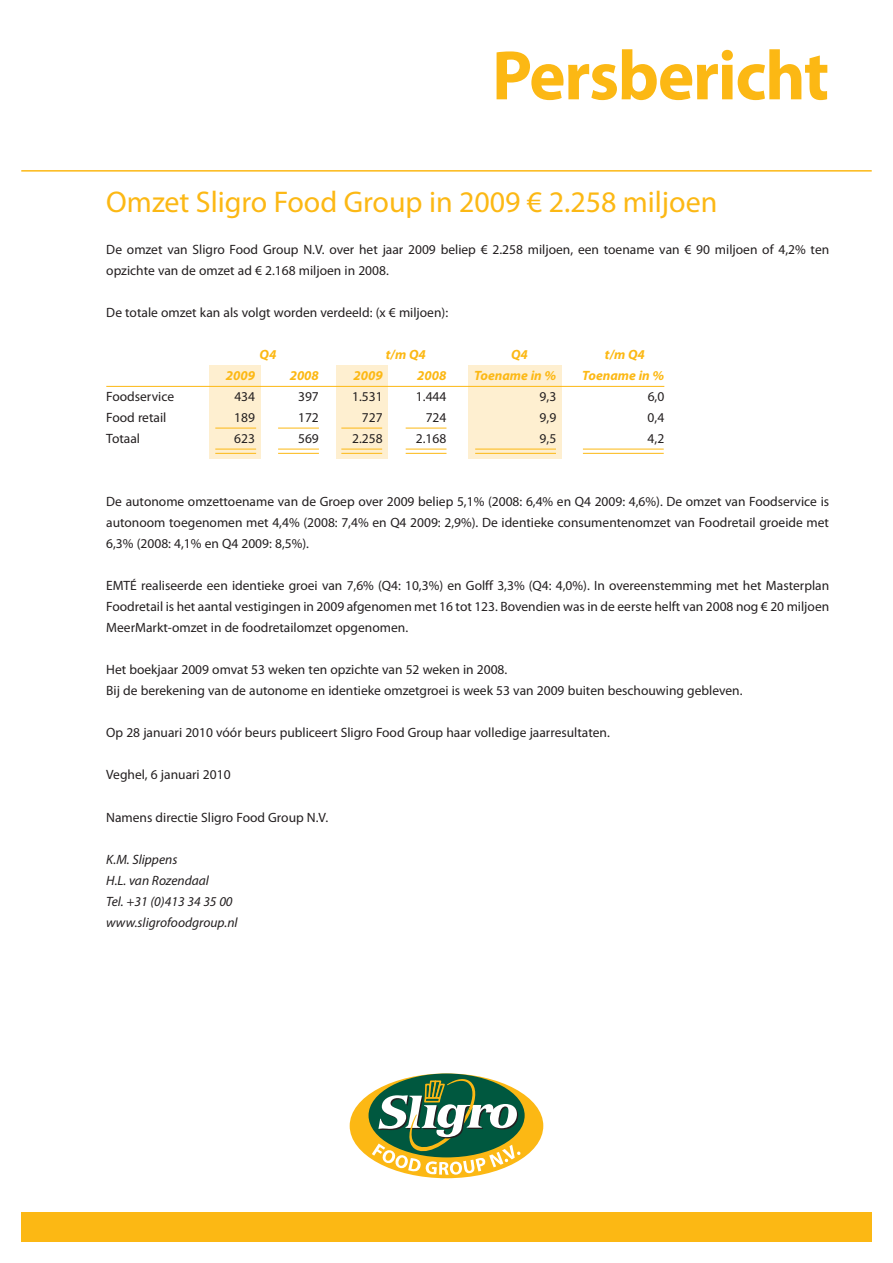
<style>
.page{position:relative;width:893px;height:1263px;background:#fff}
.page>*{position:absolute;margin:0;border:0;box-sizing:border-box;transform-origin:0 0}
.t1{font:700 70.5px "Myriad Pro";letter-spacing:-.02em;color:#fcb814}
.t2{font:30px "Myriad Pro";color:#fcb814}
.t3{font:13.5px/21px "Myriad Pro";color:#231f20}
.t4{font:italic 13.5px/21px "Myriad Pro";color:#231f20}
.t5{font:italic 700 13.5px "Myriad Pro";color:#fcb814}
</style>
<div class="page">
<div style="left:350px;top:1073px;width:193px;height:105px;background:#fcb814;border-radius:50%"></div>
<svg style="left:369px;top:1073px;width:156px;height:84px"></svg>
<svg style="left:372px;top:1078px;width:149px;height:97px"></svg>
<div style="left:21px;top:1212px;width:851px;height:30px;background:#fcb814"></div>
<hr style="left:21px;top:170px;width:851px;height:2px;background:#fcb814">
<div style="left:468px;top:366px;width:93px;height:93px;background:#feefd0"></div>
<div style="left:337px;top:366px;width:51px;height:93px;background:#feefd0"></div>
<div style="left:209px;top:366px;width:51px;height:93px;background:#feefd0"></div>
<hr style="left:106px;top:386px;width:558px;height:1px;background:#fcb814">
<hr style="left:215px;top:449px;width:41px;height:1px;background:#fcb814">
<hr style="left:215px;top:453px;width:41px;height:1px;background:#fcb814">
<hr style="left:215px;top:428px;width:41px;height:1px;background:#fcb814">
<hr style="left:278px;top:449px;width:41px;height:1px;background:#fcb814">
<hr style="left:278px;top:453px;width:41px;height:1px;background:#fcb814">
<hr style="left:278px;top:428px;width:41px;height:1px;background:#fcb814">
<hr style="left:475px;top:449px;width:81px;height:1px;background:#fcb814">
<hr style="left:475px;top:453px;width:81px;height:1px;background:#fcb814">
<hr style="left:406px;top:449px;width:40px;height:1px;background:#fcb814">
<hr style="left:406px;top:453px;width:40px;height:1px;background:#fcb814">
<hr style="left:406px;top:428px;width:40px;height:1px;background:#fcb814">
<hr style="left:583px;top:449px;width:81px;height:1px;background:#fcb814">
<hr style="left:583px;top:453px;width:81px;height:1px;background:#fcb814">
<hr style="left:341px;top:449px;width:41px;height:1px;background:#fcb814">
<hr style="left:341px;top:453px;width:41px;height:1px;background:#fcb814">
<hr style="left:341px;top:428px;width:41px;height:1px;background:#fcb814">
<h1 class="t1" style="left:492px;top:30px;width:339px">Persbericht</h1>
<h2 class="t2" style="left:106px;top:183px;width:613px">Omzet Sligro Food Group in 2009 € 2.258 miljoen</h2>
<p class="t3" style="left:106px;top:239px;width:724px">De omzet van Sligro Food Group N.V. over het jaar 2009 beliep € 2.258 miljoen, een toename van € 90 miljoen of 4,2% ten opzichte van de omzet ad € 2.168 miljoen in 2008.</p>
<p class="t3" style="left:106px;top:302px;width:343px">De totale omzet kan als volgt worden verdeeld: (x € miljoen):</p>
<p class="t5" style="left:260px;top:346px;width:18px">Q4</p>
<p class="t5" style="left:386px;top:346px;width:41px">t/m Q4</p>
<p class="t5" style="left:511px;top:346px;width:18px">Q4</p>
<p class="t5" style="left:605px;top:346px;width:41px">t/m Q4</p>
<p class="t5" style="left:226px;top:367px;width:31px">2009</p>
<p class="t5" style="left:290px;top:367px;width:31px">2008</p>
<p class="t5" style="left:353px;top:367px;width:31px">2009</p>
<p class="t5" style="left:417px;top:367px;width:31px">2008</p>
<p class="t5" style="left:474px;top:367px;width:83px">Toename in %</p>
<p class="t5" style="left:582px;top:367px;width:83px">Toename in %</p>
<p class="t3" style="left:106px;top:386px;width:69px">Foodservice</p>
<p class="t3" style="left:234px;top:386px;width:22px">434</p>
<p class="t3" style="left:298px;top:386px;width:22px">397</p>
<p class="t3" style="left:352px;top:386px;width:32px">1.531</p>
<p class="t3" style="left:416px;top:386px;width:32px">1.444</p>
<p class="t3" style="left:540px;top:386px;width:18px">9,3</p>
<p class="t3" style="left:648px;top:386px;width:18px">6,0</p>
<p class="t3" style="left:106px;top:407px;width:62px">Food retail</p>
<p class="t3" style="left:234px;top:407px;width:22px">189</p>
<p class="t3" style="left:298px;top:407px;width:22px">172</p>
<p class="t3" style="left:362px;top:407px;width:22px">727</p>
<p class="t3" style="left:426px;top:407px;width:22px">724</p>
<p class="t3" style="left:540px;top:407px;width:18px">9,9</p>
<p class="t3" style="left:648px;top:407px;width:18px">0,4</p>
<p class="t3" style="left:106px;top:428px;width:35px">Totaal</p>
<p class="t3" style="left:234px;top:428px;width:22px">623</p>
<p class="t3" style="left:298px;top:428px;width:22px">569</p>
<p class="t3" style="left:352px;top:428px;width:32px">2.258</p>
<p class="t3" style="left:416px;top:428px;width:32px">2.168</p>
<p class="t3" style="left:540px;top:428px;width:18px">9,5</p>
<p class="t3" style="left:648px;top:428px;width:18px">4,2</p>
<p class="t3" style="left:106px;top:491px;width:724px;text-align:justify">De autonome omzettoename van de Groep over 2009 beliep 5,1% (2008: 6,4% en Q4 2009: 4,6%). De omzet van Foodservice is autonoom toegenomen met 4,4% (2008: 7,4% en Q4 2009: 2,9%). De identieke consumentenomzet van Foodretail groeide met 6,3% (2008: 4,1% en Q4 2009: 8,5%).</p>
<p class="t3" style="left:106px;top:575px;width:724px;text-align:justify">EMTÉ realiseerde een identieke groei van 7,6% (Q4: 10,3%) en Golff 3,3% (Q4: 4,0%). In overeenstemming met het Masterplan Foodretail is het aantal vestigingen in 2009 afgenomen met 16 tot 123. Bovendien was in de eerste helft van 2008 nog € 20 miljoen MeerMarkt-omzet in de foodretailomzet opgenomen.</p>
<p class="t3" style="left:106px;top:659px;width:638px">Het boekjaar 2009 omvat 53 weken ten opzichte van 52 weken in 2008.<br>Bij de berekening van de autonome en identieke omzetgroei is week 53 van 2009 buiten beschouwing gebleven.</p>
<p class="t3" style="left:106px;top:722px;width:505px">Op 28 januari 2010 vóór beurs publiceert Sligro Food Group haar volledige jaarresultaten.</p>
<p class="t3" style="left:106px;top:764px;width:126px">Veghel, 6 januari 2010</p>
<p class="t3" style="left:106px;top:806px;width:223px">Namens directie Sligro Food Group N.V.</p>
<p class="t4" style="left:106px;top:848px;width:133px">K.M. Slippens<br>H.L. van Rozendaal<br>Tel. +31 (0)413 34 35 00 www.sligrofoodgroup.nl</p>
</div>
